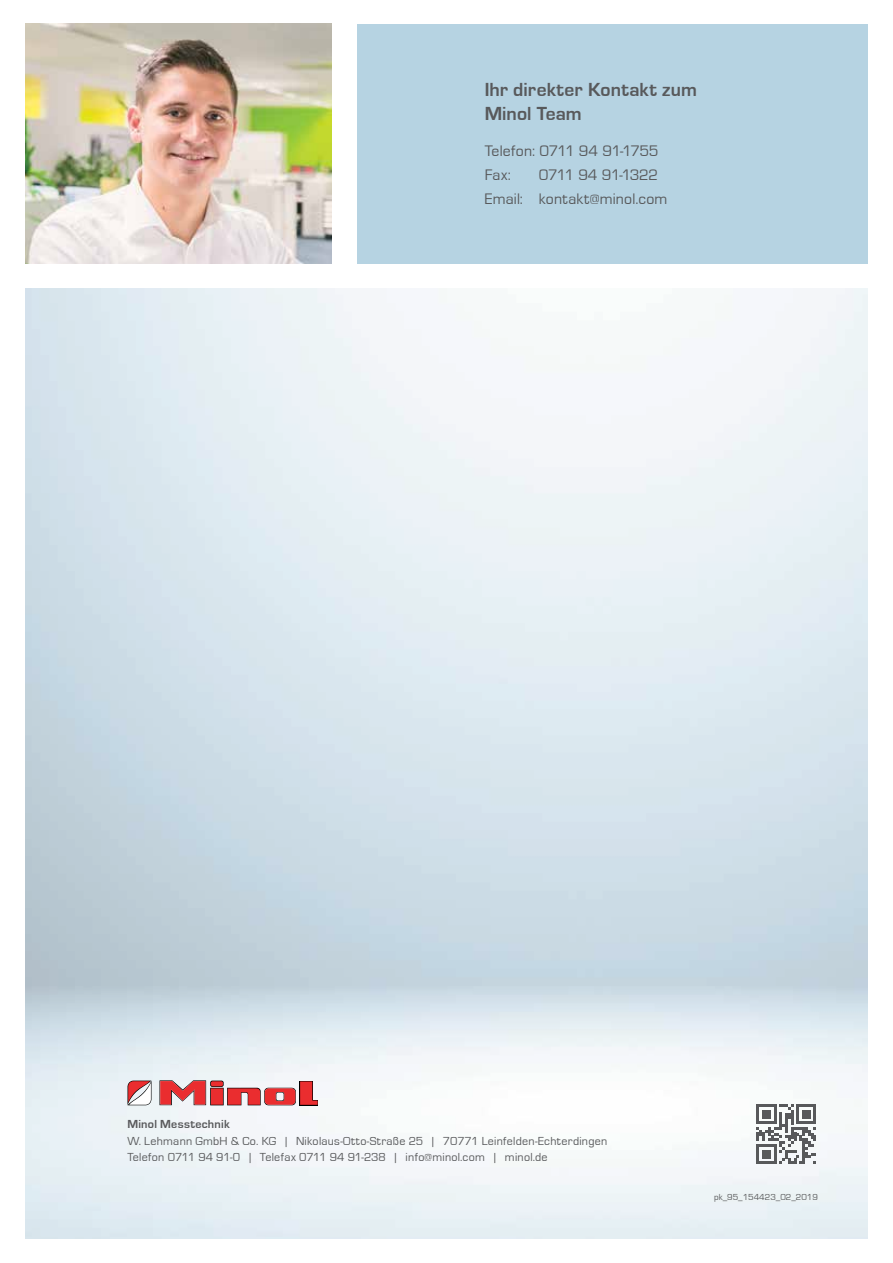
<style>
.page{position:relative;width:893px;height:1263px;background:#fff}
.page>*{position:absolute;margin:0;border:0;box-sizing:border-box;transform-origin:0 0}
.t1{font:700 19.5px/24px "Eurostile";letter-spacing:.005em;color:#58595b}
.t2{font:15.75px/24px "Eurostile";letter-spacing:.005em;color:#58595b}
.t3{font:15.75px/24px "Eurostile";letter-spacing:-.015em;color:#58595b}
.t4{font:12px/16.5px "Eurostile";letter-spacing:.025em;color:#58595b}
.t5{font:700 12px "Eurostile";letter-spacing:.025em;color:#58595b}
.t6{font:9px "Eurostile";color:#58595b}
</style>
<div class="page">
<div style="left:357px;top:24px;width:510px;height:240px;background:#b6d3e2"></div>
<img style="left:26px;top:24px;width:306px;height:240px">
<img style="left:26px;top:288px;width:841px;height:951px">
<svg style="left:127px;top:1080px;width:24px;height:25px"></svg>
<svg style="left:160px;top:1080px;width:158px;height:25px"></svg>
<svg style="left:756px;top:1104px;width:60px;height:60px"></svg>
<h1 class="t1" style="left:485px;top:78px;width:214px">Ihr direkter Kontakt zum<br>Minol Team</h1>
<h2 class="t3" style="left:485px;top:139px;width:175px">Telefon: 0711 94 91-1755<br>Fax:</h2>
<h2 class="t2" style="left:485px;top:163px;width:184px;text-indent:54px">0711 94 91-1322<br>Email: kontakt@minol.com</h2>
<p class="t5" style="left:127px;top:1118px;width:104px">Minol Messtechnik</p>
<p class="t4" style="left:127px;top:1133px;width:481px">W. Lehmann GmbH &amp; Co. KG | Nikolaus-Otto-Straße 25 | 70771 Leinfelden-Echterdingen<br>Telefon 0711 94 91-0 | Telefax 0711 94 91-238 | info@minol.com | minol.de</p>
<p class="t6" style="left:714px;top:1192px;width:105px">pk_95_154423_02_2019</p>
</div>
